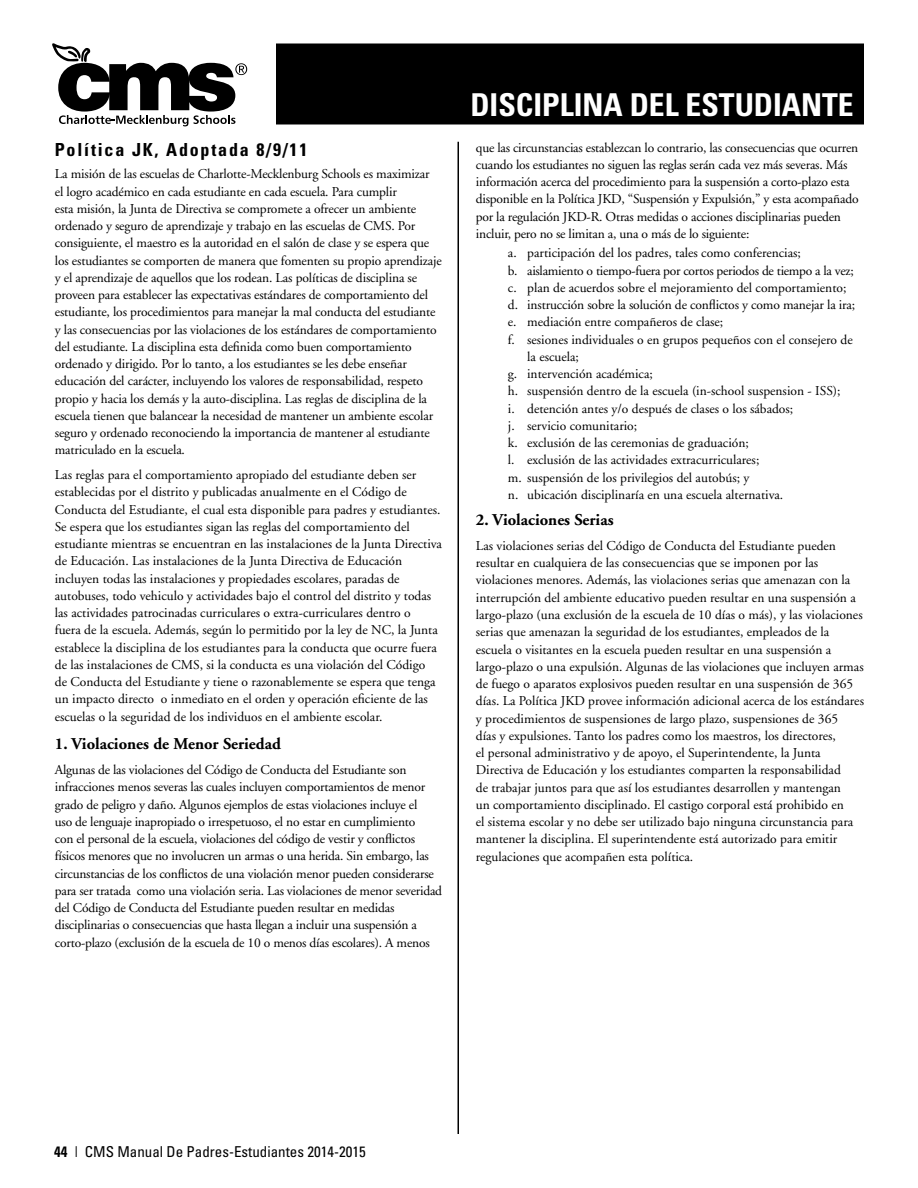
<style>
.page{position:relative;width:918px;height:1188px;background:#fff}
.page>*{position:absolute;margin:0;border:0;box-sizing:border-box;transform-origin:0 0}
.t1{font:700 condensed 31.5px "Univers";color:#fff}
.t2{font:700 condensed 18px "Univers";letter-spacing:.1em;color:#000}
.t3{font:700 16.5px "Adobe Garamond";color:#000}
.t4{font:condensed 15px "Univers";color:#000}
.t5{font:13.5px/17.2px "Adobe Garamond";color:#000}
.t6{font:13.5px "Adobe Garamond";letter-spacing:-.02em;color:#000}
.s1{font-weight:700}
</style>
<div class="page">
<div style="left:277px;top:44px;width:586px;height:80px;background:#000"></div>
<svg style="left:52px;top:44px;width:195px;height:82px"></svg>
<hr style="left:458px;top:142px;width:1px;height:992px;background:#000">
<h2 class="t2" style="left:55px;top:138px;width:254px">Política JK, Adoptada 8/9/11</h2>
<p class="t5" style="left:55px;top:166px;width:389px">La misión de las escuelas de Charlotte-Mecklenburg Schools es maximizar<br>el logro académico en cada estudiante en cada escuela. Para cumplir<br>esta misión, la Junta de Directiva se compromete a ofrecer un ambiente ordenado y seguro de aprendizaje y trabajo en las escuelas de CMS. Por consiguiente, el maestro es la autoridad en el salón de clase y se espera que los estudiantes se comporten de manera que fomenten su propio aprendizaje y el aprendizaje de aquellos que los rodean. Las políticas de disciplina se proveen para establecer las expectativas estándares de comportamiento del estudiante, los procedimientos para manejar la mal conducta del estudiante y las consecuencias por las violaciones de los estándares de comportamiento del estudiante. La disciplina esta definida como buen comportamiento ordenado y dirigido. Por lo tanto, a los estudiantes se les debe enseñar educación del carácter, incluyendo los valores de responsabilidad, respeto propio y hacia los demás y la auto-disciplina. Las reglas de disciplina de la escuela tienen que balancear la necesidad de mantener un ambiente escolar seguro y ordenado reconociendo la importancia de mantener al estudiante matriculado en la escuela.</p>
<p class="t5" style="left:55px;top:467px;width:389px">Las reglas para el comportamiento apropiado del estudiante deben ser establecidas por el distrito y publicadas anualmente en el Código de Conducta del Estudiante, el cual esta disponible para padres y estudiantes.<br>Se espera que los estudiantes sigan las reglas del comportamiento del estudiante mientras se encuentran en las instalaciones de la Junta Directiva de Educación. Las instalaciones de la Junta Directiva de Educación incluyen todas las instalaciones y propiedades escolares, paradas de autobuses, todo vehiculo y actividades bajo el control del distrito y todas las actividades patrocinadas curriculares o extra-curriculares dentro o<br>fuera de la escuela. Además, según lo permitido por la ley de NC, la Junta establece la disciplina de los estudiantes para la conducta que ocurre fuera de las instalaciones de CMS, si la conducta es una violación del Código<br>de Conducta del Estudiante y tiene o razonablemente se espera que tenga un impacto directo o inmediato en el orden y operación eficiente de las escuelas o la seguridad de los individuos en el ambiente escolar.</p>
<p class="t3" style="left:55px;top:735px;width:228px">1. Violaciones de Menor Seriedad</p>
<p class="t5" style="left:55px;top:761px;width:389px">Algunas de las violaciones del Código de Conducta del Estudiante son infracciones menos severas las cuales incluyen comportamientos de menor grado de peligro y daño. Algunos ejemplos de estas violaciones incluye el<br>uso de lenguaje inapropiado o irrespetuoso, el no estar en cumplimiento<br>con el personal de la escuela, violaciones del código de vestir y conflictos físicos menores que no involucren un armas o una herida. Sin embargo, las circunstancias de los conflictos de una violación menor pueden considerarse para ser tratada como una violación seria. Las violaciones de menor severidad del Código de Conducta del Estudiante pueden resultar en medidas disciplinarias o consecuencias que hasta llegan a incluir una suspensión a corto-plazo (exclusión de la escuela de 10 o menos días escolares). A menos</p>
<h1 class="t1" style="left:470px;top:85px;width:385px">DISCIPLINA DEL ESTUDIANTE</h1>
<p class="t5" style="left:476px;top:139px;width:384px">que las circunstancias establezcan lo contrario, las consecuencias que ocurren cuando los estudiantes no siguen las reglas serán cada vez más severas. Más información acerca del procedimiento para la suspensión a corto-plazo esta disponible en la Política JKD, “Suspensión y Expulsión,” y esta acompañado por la regulación JKD-R. Otras medidas o acciones disciplinarias pueden incluir, pero no se limitan a, una o más de lo siguiente:</p>
<p class="t5" style="left:508px;top:245px;width:295px">a. participación del los padres, tales como conferencias;</p>
<p class="t6" style="left:508px;top:263px;width:347px">b. aislamiento o tiempo-fuera por cortos periodos de tiempo a la vez;</p>
<p class="t5" style="left:508px;top:279px;width:340px">c. plan de acuerdos sobre el mejoramiento del comportamiento;</p>
<p class="t5" style="left:508px;top:297px;width:349px">d. instrucción sobre la solución de conflictos y como manejar la ira;</p>
<p class="t5" style="left:508px;top:314px;width:217px">e. mediación entre compañeros de clase;</p>
<p class="t5" style="left:508px;top:331px;width:346px">f. sesiones individuales o en grupos pequeños con el consejero de</p>
<p class="t5" style="left:527px;top:348px;width:53px">la escuela;</p>
<p class="t5" style="left:508px;top:366px;width:146px">g. intervención académica;</p>
<p class="t5" style="left:508px;top:383px;width:334px">h. suspensión dentro de la escuela (in-school suspension - ISS);</p>
<p class="t5" style="left:508px;top:400px;width:287px">i. detención antes y/o después de clases o los sábados;</p>
<p class="t5" style="left:508px;top:417px;width:131px">j. servicio comunitario;</p>
<p class="t5" style="left:508px;top:435px;width:242px">k. exclusión de las ceremonias de graduación;</p>
<p class="t5" style="left:508px;top:452px;width:253px">l. exclusión de las actividades extracurriculares;</p>
<p class="t5" style="left:508px;top:469px;width:243px">m. suspensión de los privilegios del autobús; y</p>
<p class="t5" style="left:508px;top:486px;width:277px">n. ubicación disciplinaría en una escuela alternativa.</p>
<p class="t3" style="left:476px;top:511px;width:139px">2. Violaciones Serias</p>
<p class="t5" style="left:476px;top:537px;width:390px">Las violaciones serias del Código de Conducta del Estudiante pueden resultar en cualquiera de las consecuencias que se imponen por las violaciones menores. Además, las violaciones serias que amenazan con la interrupción del ambiente educativo pueden resultar en una suspensión a largo-plazo (una exclusión de la escuela de 10 días o más), y las violaciones serias que amenazan la seguridad de los estudiantes, empleados de la escuela o visitantes en la escuela pueden resultar en una suspensión a largo-plazo o una expulsión. Algunas de las violaciones que incluyen armas de fuego o aparatos explosivos pueden resultar en una suspensión de 365 días. La Política JKD provee información adicional acerca de los estándares y procedimientos de suspensiones de largo plazo, suspensiones de 365<br>días y expulsiones. Tanto los padres como los maestros, los directores,<br>el personal administrativo y de apoyo, el Superintendente, la Junta Directiva de Educación y los estudiantes comparten la responsabilidad<br>de trabajar juntos para que así los estudiantes desarrollen y mantengan<br>un comportamiento disciplinado. El castigo corporal está prohibido en<br>el sistema escolar y no debe ser utilizado bajo ninguna circunstancia para mantener la disciplina. El superintendente está autorizado para emitir regulaciones que acompañen esta política.</p>
<p class="t4" style="left:54px;top:1142px;width:313px"><span class="s1">44</span> | CMS Manual De Padres-Estudiantes 2014-2015</p>
</div>
